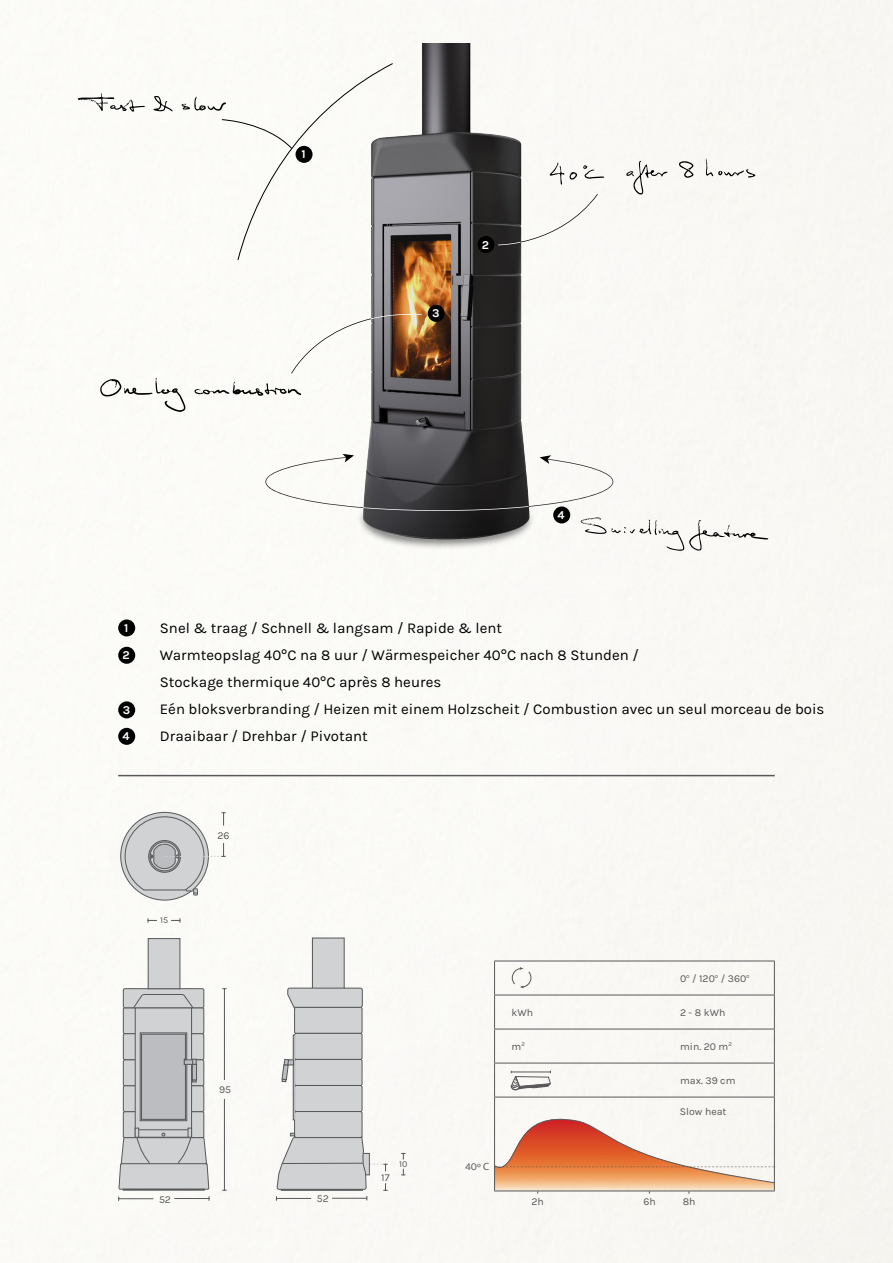
<style>
.page{position:relative;width:893px;height:1263px;background:#fff}
.page>*{position:absolute;margin:0;border:0;box-sizing:border-box;transform-origin:0 0}
.t1{font:15px/27px "Karla";color:#000}
.t2{font:700 12px "Karla";color:#fff}
.t3{font:10.5px "Karla";color:#59585a}
.t4{font:9px "Karla";color:#59585a}
.s1{font-family:"Lato"}
.s2{font-family:"Myriad Pro"}
</style>
<div class="page">
<div style="left:11px;top:0;width:882px;height:1263px;background:#faf9f6"></div>
<hr style="left:118px;top:775px;width:657px;height:1px;background:#59585a">
<svg style="left:121px;top:812px;width:87px;height:88px"></svg>
<hr style="left:224px;top:989px;width:1px;height:90px;background:#57585a">
<div style="left:148px;top:938px;width:32px;height:51px;background:#d1d2d4"></div>
<div style="left:148px;top:938px;width:32px;height:51px;border:1px solid #57585a"></div>
<div style="left:295px;top:1007px;width:67px;height:26px;background:#d1d2d4;border-radius:2px"></div>
<div style="left:294px;top:1007px;width:68px;height:27px;border:1px solid #57585a;border-radius:2px"></div>
<div style="left:295px;top:1033px;width:67px;height:26px;background:#d1d2d4;border-radius:2px"></div>
<div style="left:294px;top:1033px;width:68px;height:27px;border:1px solid #57585a;border-radius:2px"></div>
<div style="left:295px;top:1059px;width:67px;height:26px;background:#d1d2d4;border-radius:2px"></div>
<div style="left:294px;top:1059px;width:68px;height:27px;border:1px solid #57585a;border-radius:2px"></div>
<div style="left:295px;top:1085px;width:67px;height:26px;background:#d1d2d4;border-radius:2px"></div>
<div style="left:294px;top:1085px;width:68px;height:27px;border:1px solid #57585a;border-radius:2px"></div>
<div style="left:295px;top:1111px;width:67px;height:26px;background:#d1d2d4;border-radius:2px"></div>
<div style="left:294px;top:1111px;width:68px;height:27px;border:1px solid #57585a;border-radius:2px"></div>
<div style="left:293px;top:1035px;width:2px;height:85px;border:1px solid #57585a"></div>
<svg style="left:281px;top:1058px;width:13px;height:24px"></svg>
<svg style="left:287px;top:987px;width:76px;height:21px;background:#c5c6c7"></svg>
<div style="left:312px;top:938px;width:32px;height:50px;background:#d1d2d4"></div>
<div style="left:312px;top:938px;width:33px;height:50px;border:1px solid #57585a"></div>
<svg style="left:118px;top:988px;width:92px;height:203px;background:#c6c7c8"></svg>
<hr style="left:224px;top:1099px;width:1px;height:91px;background:#57585a">
<svg style="left:124px;top:812px;width:101px;height:83px"></svg>
<hr style="left:119px;top:1198px;width:34px;height:1px;background:#57585a">
<hr style="left:175px;top:1198px;width:34px;height:1px;background:#57585a">
<svg style="left:148px;top:919px;width:8px;height:3px"></svg>
<svg style="left:172px;top:919px;width:9px;height:3px"></svg>
<svg style="left:276px;top:1133px;width:111px;height:67px"></svg>
<svg style="left:495px;top:1109px;width:279px;height:75px"></svg>
<hr style="left:663px;top:961px;width:112px;height:1px;background:#59585a">
<hr style="left:774px;top:961px;width:1px;height:34px;background:#59585a">
<hr style="left:663px;top:995px;width:112px;height:1px;background:#59585a">
<hr style="left:774px;top:995px;width:1px;height:34px;background:#59585a">
<hr style="left:663px;top:1029px;width:112px;height:1px;background:#59585a">
<hr style="left:774px;top:1029px;width:1px;height:34px;background:#59585a">
<hr style="left:663px;top:1063px;width:112px;height:1px;background:#59585a">
<hr style="left:774px;top:1063px;width:1px;height:34px;background:#59585a">
<hr style="left:663px;top:1097px;width:112px;height:1px;background:#59585a">
<hr style="left:774px;top:1097px;width:1px;height:93px;background:#59585a">
<hr style="left:663px;top:1190px;width:112px;height:1px;background:#59585a">
<hr style="left:494px;top:961px;width:169px;height:1px;background:#59585a">
<hr style="left:494px;top:961px;width:1px;height:34px;background:#59585a">
<hr style="left:494px;top:995px;width:169px;height:1px;background:#59585a">
<hr style="left:494px;top:995px;width:1px;height:34px;background:#59585a">
<hr style="left:494px;top:1029px;width:169px;height:1px;background:#59585a">
<hr style="left:494px;top:1029px;width:1px;height:34px;background:#59585a">
<hr style="left:494px;top:1063px;width:169px;height:1px;background:#59585a">
<hr style="left:494px;top:1063px;width:1px;height:34px;background:#59585a">
<hr style="left:494px;top:1097px;width:169px;height:1px;background:#59585a">
<hr style="left:494px;top:1097px;width:1px;height:93px;background:#59585a">
<hr style="left:494px;top:1190px;width:169px;height:1px;background:#59585a">
<svg style="left:510px;top:1002px;width:13px;height:20px"></svg>
<svg style="left:511px;top:967px;width:21px;height:21px"></svg>
<svg style="left:511px;top:1071px;width:40px;height:19px"></svg>
<svg style="left:679px;top:1076px;width:4px;height:10px"></svg>
<svg style="left:679px;top:1042px;width:4px;height:9px"></svg>
<img style="left:236px;top:43px;width:419px;height:570px">
<svg style="left:78px;top:63px;width:315px;height:198px"></svg>
<svg style="left:265px;top:454px;width:348px;height:57px"></svg>
<svg style="left:100px;top:313px;width:322px;height:99px"></svg>
<svg style="left:498px;top:158px;width:257px;height:87px"></svg>
<svg style="left:581px;top:517px;width:187px;height:34px"></svg>
<div style="left:118px;top:619px;width:17px;height:17px;background:#000;border-radius:50%"></div>
<div style="left:118px;top:647px;width:17px;height:17px;background:#000;border-radius:50%"></div>
<div style="left:118px;top:701px;width:17px;height:17px;background:#000;border-radius:50%"></div>
<div style="left:118px;top:728px;width:17px;height:17px;background:#000;border-radius:50%"></div>
<div style="left:296px;top:146px;width:17px;height:17px;background:#000;border-radius:50%"></div>
<div style="left:477px;top:236px;width:18px;height:17px;background:#000;border-radius:50%"></div>
<div style="left:428px;top:305px;width:17px;height:17px;background:#000;border-radius:50%"></div>
<div style="left:553px;top:506px;width:17px;height:17px;background:#000;border-radius:50%"></div>
<svg style="left:402px;top:1153px;width:3px;height:6px"></svg>
<svg style="left:402px;top:1169px;width:3px;height:6px"></svg>
<p class="t2" style="left:302px;top:147px;width:6px">1</p>
<p class="t2" style="left:432px;top:306px;width:9px">3</p>
<p class="t2" style="left:482px;top:238px;width:9px">2</p>
<p class="t2" style="left:558px;top:508px;width:9px">4</p>
<p class="t2" style="left:124px;top:621px;width:6px">1</p>
<p class="t2" style="left:122px;top:648px;width:9px">2</p>
<p class="t2" style="left:123px;top:703px;width:9px">3</p>
<p class="t2" style="left:123px;top:729px;width:9px">4</p>
<p class="t1" style="left:160px;top:615px;width:666px">Snel &amp; traag / Schnell &amp; langsam / Rapide &amp; lent<br>Warmteopslag 40<span class="s1">°</span>C na 8 uur / Wärmespeicher 40<span class="s1">°</span>C nach 8 Stunden /<br>Stockage thermique 40<span class="s1">°</span>C après 8 heures<br>Eén bloksverbranding / Heizen mit einem Holzscheit / Combustion avec un seul morceau de bois Draaibaar / Drehbar / Pivotant</p>
<p class="t4" style="left:160px;top:915px;width:10px">15</p>
<p class="t3" style="left:218px;top:829px;width:14px">26</p>
<p class="t3" style="left:159px;top:1193px;width:14px">52</p>
<p class="t3" style="left:219px;top:1083px;width:14px">95</p>
<p class="t3" style="left:317px;top:1193px;width:14px">52</p>
<p class="t3" style="left:381px;top:1171px;width:10px">17</p>
<p class="t4" style="left:399px;top:1159px;width:10px">10</p>
<p class="t3" style="left:465px;top:1161px;width:26px">40<span class="s2">º C</span></p>
<p class="t3" style="left:680px;top:972px;width:71px">0<sup>o</sup> / 120<sup>o</sup> / 360<sup>o</sup></p>
<p class="t3" style="left:512px;top:1006px;width:23px">kWh</p>
<p class="t3" style="left:680px;top:1006px;width:47px">2 - 8 kWh</p>
<p class="t3" style="left:512px;top:1040px;width:15px">m<sup>2</sup></p>
<p class="t3" style="left:680px;top:1040px;width:53px">min. 20 m<sup>2</sup></p>
<p class="t3" style="left:680px;top:1075px;width:57px">max. 39 cm</p>
<p class="t3" style="left:531px;top:1195px;width:14px">2h</p>
<p class="t3" style="left:680px;top:1106px;width:48px">Slow heat</p>
<p class="t3" style="left:643px;top:1195px;width:14px">6h</p>
<p class="t3" style="left:683px;top:1195px;width:14px">8h</p>
</div>
